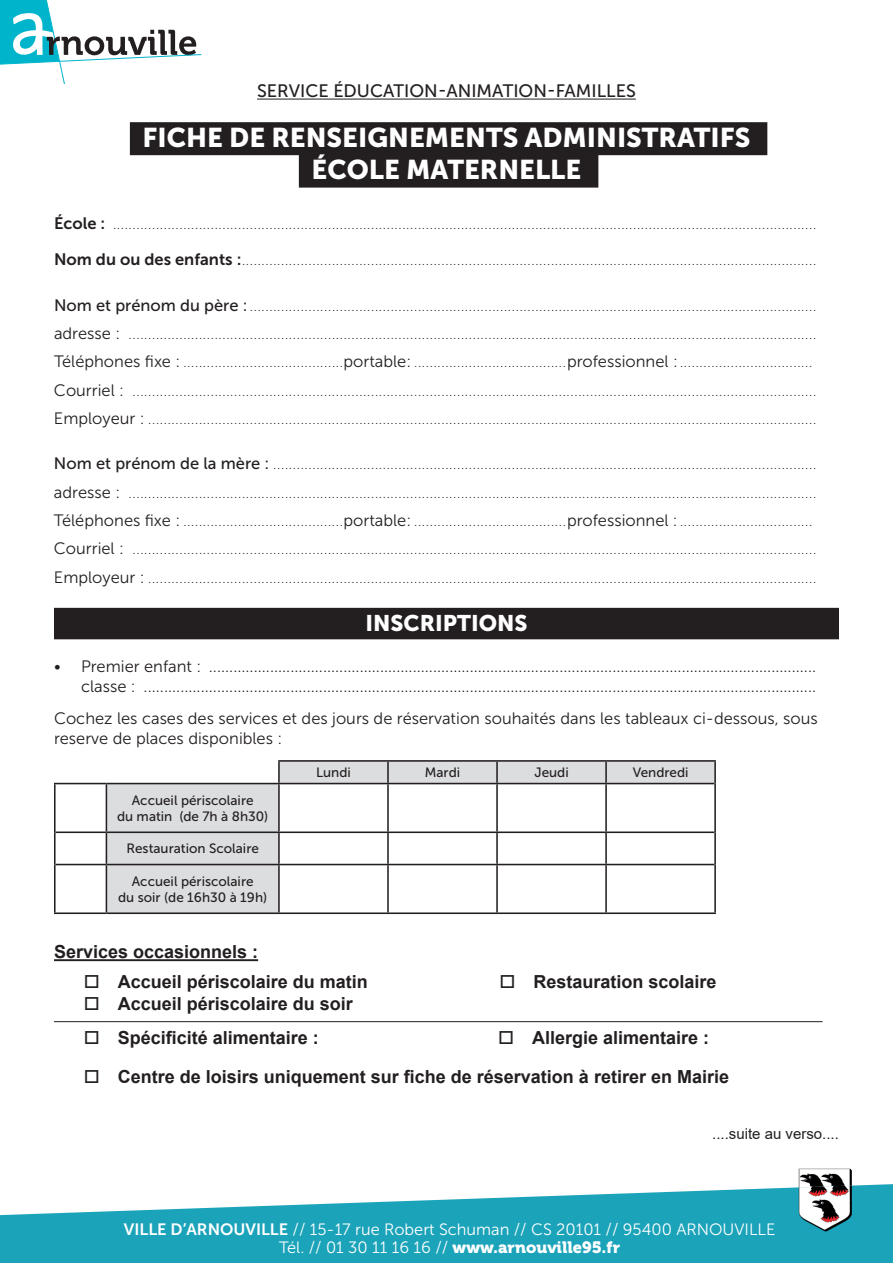
<style>
.page{position:relative;width:893px;height:1263px;background:#fff}
.page>*{position:absolute;margin:0;border:0;box-sizing:border-box;transform-origin:0 0}
.t1{font:27px/32.4px "Museo Sans 900";color:#fff;text-align:center}
.t2{font:22.5px "Museo Sans 900";color:#fff}
.t3{font:700 18px "Arial";color:#231f20}
.t4{font:18px "Museo Sans 500";color:#231f20}
.t5{font:16.5px/28.3px "Museo Sans 100";color:#231f20}
.t6{font:16.5px/19.8px "Museo Sans 300";color:#231f20;text-align:right}
.t7{font:16.35px "Museo Sans 300";color:#fff}
.t8{font:16.35px "Museo 900";color:#fff}
.t9{font:15px "Arial";color:#231f20}
.t10{font:13.5px/16.2px "Museo Sans 500";color:#231f20;text-align:center}
.s1{font-family:"Museo Sans 700"}
.s2{font-family:"Museo Sans 500"}
.s3{font-family:"Museo Sans 300"}
</style>
<div class="page">
<hr style="left:257px;top:99px;width:379px;height:1px;background:#231f20">
<div style="left:130px;top:122px;width:637px;height:33px;background:#231f20"></div>
<div style="left:299px;top:155px;width:299px;height:33px;background:#231f20"></div>
<div style="left:54px;top:608px;width:785px;height:31px;background:#231f20"></div>
<svg style="left:106px;top:762px;width:608px;height:150px"></svg>
<hr style="left:54px;top:783px;width:52px;height:1px;background:#231f20">
<hr style="left:106px;top:783px;width:173px;height:1px;background:#231f20">
<hr style="left:279px;top:783px;width:109px;height:1px;background:#231f20">
<hr style="left:388px;top:783px;width:109px;height:1px;background:#231f20">
<hr style="left:497px;top:783px;width:109px;height:1px;background:#231f20">
<hr style="left:606px;top:783px;width:108px;height:1px;background:#231f20">
<hr style="left:56px;top:831px;width:50px;height:2px;background:#231f20">
<hr style="left:106px;top:831px;width:173px;height:2px;background:#231f20">
<hr style="left:279px;top:831px;width:109px;height:2px;background:#231f20">
<hr style="left:388px;top:831px;width:109px;height:2px;background:#231f20">
<hr style="left:497px;top:831px;width:109px;height:2px;background:#231f20">
<hr style="left:606px;top:831px;width:108px;height:2px;background:#231f20">
<hr style="left:106px;top:784px;width:1px;height:47px;background:#231f20">
<hr style="left:278px;top:784px;width:2px;height:47px;background:#231f20">
<hr style="left:387px;top:784px;width:2px;height:47px;background:#231f20">
<hr style="left:496px;top:784px;width:2px;height:47px;background:#231f20">
<hr style="left:605px;top:784px;width:2px;height:47px;background:#231f20">
<hr style="left:106px;top:833px;width:1px;height:31px;background:#231f20">
<hr style="left:278px;top:833px;width:2px;height:31px;background:#231f20">
<hr style="left:387px;top:833px;width:2px;height:31px;background:#231f20">
<hr style="left:496px;top:833px;width:2px;height:31px;background:#231f20">
<hr style="left:605px;top:833px;width:2px;height:31px;background:#231f20">
<hr style="left:106px;top:865px;width:1px;height:47px;background:#231f20">
<hr style="left:278px;top:865px;width:2px;height:47px;background:#231f20">
<hr style="left:387px;top:865px;width:2px;height:47px;background:#231f20">
<hr style="left:496px;top:865px;width:2px;height:47px;background:#231f20">
<hr style="left:605px;top:865px;width:2px;height:47px;background:#231f20">
<hr style="left:714px;top:762px;width:2px;height:21px;background:#231f20">
<hr style="left:54px;top:784px;width:2px;height:48px;background:#231f20">
<hr style="left:714px;top:783px;width:2px;height:49px;background:#231f20">
<hr style="left:54px;top:832px;width:2px;height:32px;background:#231f20">
<hr style="left:714px;top:832px;width:2px;height:32px;background:#231f20">
<hr style="left:54px;top:864px;width:2px;height:48px;background:#231f20">
<hr style="left:714px;top:864px;width:2px;height:48px;background:#231f20">
<hr style="left:56px;top:864px;width:50px;height:1px;background:#231f20">
<hr style="left:106px;top:864px;width:173px;height:1px;background:#231f20">
<hr style="left:279px;top:864px;width:109px;height:1px;background:#231f20">
<hr style="left:388px;top:864px;width:109px;height:1px;background:#231f20">
<hr style="left:497px;top:864px;width:109px;height:1px;background:#231f20">
<hr style="left:606px;top:864px;width:108px;height:1px;background:#231f20">
<hr style="left:54px;top:912px;width:52px;height:2px;background:#231f20">
<hr style="left:106px;top:912px;width:173px;height:2px;background:#231f20">
<hr style="left:279px;top:912px;width:109px;height:2px;background:#231f20">
<hr style="left:388px;top:912px;width:109px;height:2px;background:#231f20">
<hr style="left:497px;top:912px;width:109px;height:2px;background:#231f20">
<hr style="left:606px;top:912px;width:110px;height:2px;background:#231f20">
<hr style="left:278px;top:760px;width:110px;height:2px;background:#231f20">
<hr style="left:388px;top:760px;width:109px;height:2px;background:#231f20">
<hr style="left:497px;top:760px;width:109px;height:2px;background:#231f20">
<hr style="left:606px;top:760px;width:110px;height:2px;background:#231f20">
<hr style="left:278px;top:762px;width:2px;height:21px;background:#231f20">
<hr style="left:387px;top:762px;width:2px;height:21px;background:#231f20">
<hr style="left:496px;top:762px;width:2px;height:21px;background:#231f20">
<hr style="left:605px;top:762px;width:2px;height:21px;background:#231f20">
<hr style="left:54px;top:959px;width:204px;height:2px;background:#231f20">
<hr style="left:54px;top:1021px;width:769px;height:1px;background:#231f20">
<svg style="left:0;top:0;width:202px;height:84px"></svg>
<svg style="left:0;top:1184px;width:893px;height:79px;fill:#1ba3ba"></svg>
<img style="left:799px;top:1169px;width:53px;height:16px">
<img style="left:799px;top:1185px;width:53px;height:46px">
<p class="t4" style="left:257px;top:81px;width:380px">SERVICE ÉDUCATION-ANIMATION-FAMILLES</p>
<h1 class="t1" style="left:143px;top:121px;width:609px">FICHE DE RENSEIGNEMENTS ADMINISTRATIFS<br>ÉCOLE MATERNELLE</h1>
<p class="t5" style="left:54px;top:209px;width:764px"><span class="s1">École :</span> ....................................................................................................................................................................................</p>
<p class="t5" style="left:54px;top:246px;width:764px"><span class="s1">Nom du ou des enfants :</span> ...................................................................................................................................................</p>
<p class="t5" style="left:54px;top:291px;width:764px"><span class="s2">Nom et prénom du père :</span>................................................................................................................................................. <span class="s3">adresse :</span> ................................................................................................................................................................................<br><span class="s3">Téléphones fixe :</span> .........................................<span class="s3">portable:</span> .......................................<span class="s3">professionnel :</span> ..................................<br><span class="s3">Courriel :</span> ...............................................................................................................................................................................<br><span class="s3">Employeur :</span> ...........................................................................................................................................................................</p>
<p class="t5" style="left:54px;top:450px;width:764px"><span class="s2">Nom et prénom de la mère :</span> ........................................................................................................................................... <span class="s3">adresse :</span> ................................................................................................................................................................................<br><span class="s3">Téléphones fixe :</span> .........................................<span class="s3">portable:</span> .......................................<span class="s3">professionnel :</span> ..................................<br><span class="s3">Courriel :</span> ...............................................................................................................................................................................<br><span class="s3">Employeur :</span> ...........................................................................................................................................................................</p>
<h2 class="t2" style="left:365px;top:610px;width:164px">INSCRIPTIONS</h2>
<p class="t6" style="left:54px;top:656px;width:764px">• Premier enfant : ..................................................................................................................................................... classe : .....................................................................................................................................................................</p>
<p class="t6" style="left:54px;top:709px;width:765px;text-align:left">Cochez les cases des services et des jours de réservation souhaités dans les tableaux ci-dessous, sous reserve de places disponibles :</p>
<p class="t10" style="left:316px;top:764px;width:36px">Lundi</p>
<p class="t10" style="left:425px;top:764px;width:37px">Mardi</p>
<p class="t10" style="left:534px;top:764px;width:36px">Jeudi</p>
<p class="t10" style="left:633px;top:764px;width:57px">Vendredi</p>
<p class="t10" style="left:117px;top:792px;width:153px">Accueil périscolaire<br>du matin (de 7h à 8h30)</p>
<p class="t10" style="left:126px;top:841px;width:134px">Restauration Scolaire</p>
<p class="t10" style="left:118px;top:873px;width:151px">Accueil périscolaire<br>du soir (de 16h30 à 19h)</p>
<p class="t3" style="left:54px;top:939px;width:206px">Services occasionnels :</p>
<p class="t3" style="left:84px;top:969px;width:286px">□ Accueil périscolaire du matin</p>
<p class="t3" style="left:500px;top:969px;width:219px">□ Restauration scolaire</p>
<p class="t3" style="left:84px;top:991px;width:271px">□ Accueil périscolaire du soir</p>
<p class="t3" style="left:84px;top:1025px;width:237px">□ Spécificité alimentaire :</p>
<p class="t3" style="left:498px;top:1025px;width:213px">□ Allergie alimentaire :</p>
<p class="t3" style="left:84px;top:1064px;width:647px">□ Centre de loisirs uniquement sur fiche de réservation à retirer en Mairie</p>
<p class="t9" style="left:712px;top:1123px;width:128px">....suite au verso....</p>
<p class="t7" style="left:124px;top:1220px;width:653px"><span class="s1">VILLE D’ARNOUVILLE</span> // 15-17 rue Robert Schuman // CS 20101 // 95400 ARNOUVILLE</p>
<p class="t8" style="left:279px;top:1238px;width:342px"><span class="s3">Tél. // 01 30 11 16 16 //</span> www.arnouville95.fr</p>
</div>
